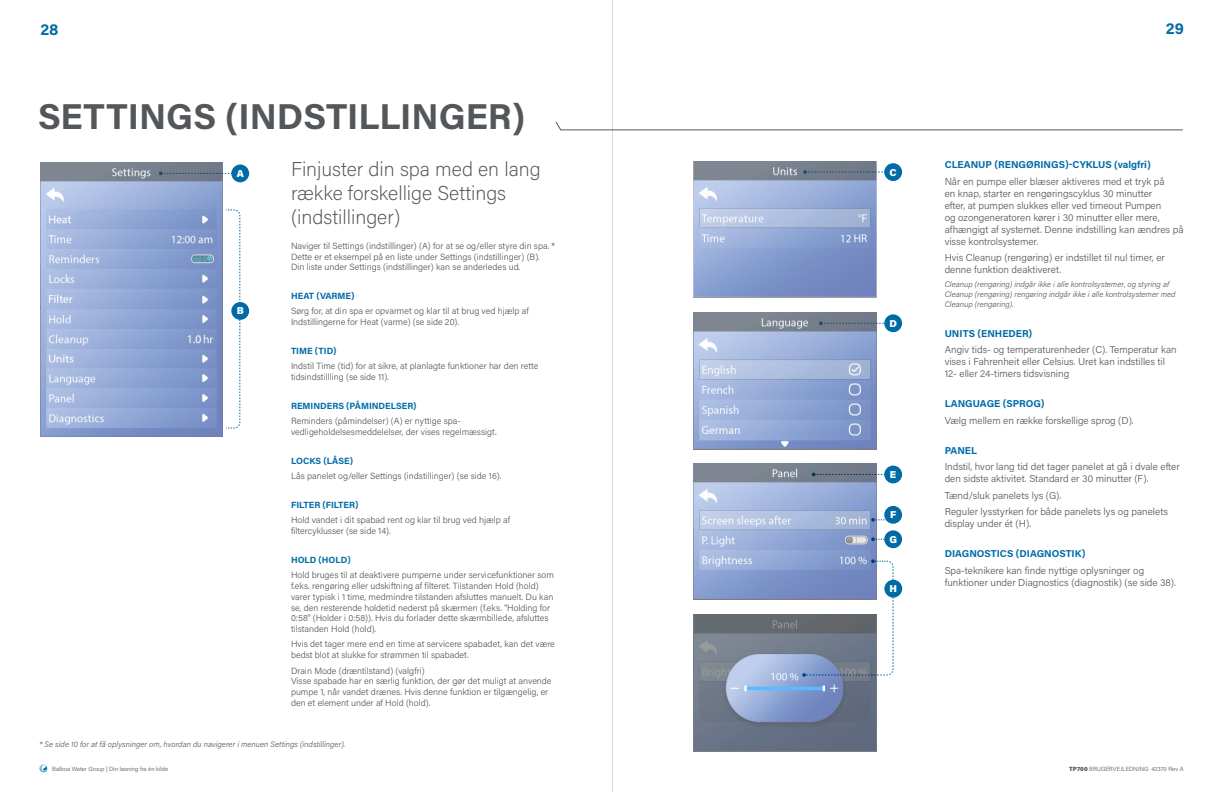
<style>
.page{position:relative;width:1224px;height:792px;background:#fff}
.page>*{position:absolute;margin:0;border:0;box-sizing:border-box;transform-origin:0 0}
.t1{font:700 36px "Acumin Pro";color:#54575a}
.t2{font:200 20px/24px "Acumin Pro";color:#54575a}
.t3{font:700 16px "Acumin Pro";color:#006ba7}
.t4{font:300 10px/12px "Acumin Pro";color:#54575a}
.t5{font:700 10px "Acumin Pro";color:#006ba7}
.t6{font:900 10px "Acumin Pro";color:#fff}
.t7{font:300 9px/10.8px "Acumin Pro";color:#54575a}
.t8{font:700 9px "Acumin Pro";color:#006ba7}
.t9{font:italic 300 8px/9.6px "Acumin Pro";color:#54575a}
.t10{font:300 6px "Acumin Pro";color:#54575a}
.s1{font-weight:900}
</style>
<div class="page">
<img style="left:694px;top:463px;width:182px;height:137px">
<img style="left:694px;top:615px;width:182px;height:136px">
<hr style="left:613px;top:0;width:1px;height:792px;background:#231f20">
<svg style="left:39px;top:764px;width:9px;height:9px"></svg>
<svg style="left:222px;top:172px;width:9px;height:3px"></svg>
<div style="left:231px;top:165px;width:18px;height:17px;background:#006ba7;border-radius:50%"></div>
<svg style="left:225px;top:209px;width:16px;height:220px"></svg>
<div style="left:231px;top:302px;width:18px;height:18px;background:#006ba7;border-radius:50%"></div>
<svg style="left:876px;top:170px;width:7px;height:4px"></svg>
<div style="left:884px;top:163px;width:18px;height:18px;background:#006ba7;border-radius:50%"></div>
<svg style="left:876px;top:321px;width:8px;height:4px"></svg>
<div style="left:884px;top:314px;width:18px;height:18px;background:#006ba7;border-radius:50%"></div>
<svg style="left:812px;top:473px;width:72px;height:3px"></svg>
<div style="left:884px;top:466px;width:18px;height:17px;background:#006ba7;border-radius:50%"></div>
<img style="left:40px;top:162px;width:182px;height:275px">
<img style="left:694px;top:161px;width:182px;height:137px">
<img style="left:694px;top:313px;width:182px;height:136px">
<svg style="left:802px;top:559px;width:92px;height:118px"></svg>
<div style="left:884px;top:580px;width:18px;height:18px;background:#006ba7;border-radius:50%"></div>
<svg style="left:556px;top:122px;width:627px;height:8px"></svg>
<svg style="left:871px;top:518px;width:14px;height:4px"></svg>
<div style="left:884px;top:506px;width:18px;height:18px;background:#006ba7;border-radius:50%"></div>
<svg style="left:871px;top:537px;width:13px;height:4px"></svg>
<div style="left:884px;top:530px;width:18px;height:18px;background:#006ba7;border-radius:50%"></div>
<h3 class="t3" style="left:40px;top:18px;width:20px">28</h3>
<h3 class="t3" style="left:1166px;top:17px;width:20px">29</h3>
<p class="t1" style="left:38px;top:92px;width:489px">SETTINGS (INDSTILLINGER)</p>
<p class="t6" style="left:237px;top:166px;width:9px">A</p>
<p class="t6" style="left:237px;top:304px;width:9px">B</p>
<p class="t2" style="left:291px;top:157px;width:251px">Finjuster din spa med en lang række forskellige Settings (indstillinger)</p>
<p class="t7" style="left:291px;top:240px;width:266px">Naviger til Settings (indstillinger) (A) for at se og/eller styre din spa. *</p>
<p class="t7" style="left:291px;top:251px;width:250px">Dette er et eksempel på en liste under Settings (indstillinger) (B).<br>Din liste under Settings (indstillinger) kan se anderledes ud.</p>
<p class="t8" style="left:291px;top:290px;width:65px">HEAT (VARME)</p>
<p class="t7" style="left:291px;top:306px;width:239px">Sørg for, at din spa er opvarmet og klar til at brug ved hjælp af<br>Indstillingerne for Heat (varme) (se side 20).</p>
<p class="t8" style="left:291px;top:345px;width:47px">TIME (TID)</p>
<p class="t7" style="left:291px;top:360px;width:249px">Indstil Time (tid) for at sikre, at planlagte funktioner har den rette tidsindstillling (se side 11).</p>
<p class="t8" style="left:291px;top:399px;width:127px">REMINDERS (PÅMINDELSER)</p>
<p class="t7" style="left:291px;top:415px;width:207px">Reminders (påmindelser) (A) er nyttige spa&shy;vedligeholdelsesmeddelelser, der vises regelmæssigt.</p>
<p class="t8" style="left:291px;top:454px;width:64px">LOCKS (LÅSE)</p>
<p class="t7" style="left:291px;top:470px;width:212px">Lås panelet og/eller Settings (indstillinger) (se side 16).</p>
<p class="t8" style="left:291px;top:498px;width:69px">FILTER (FILTER)</p>
<p class="t7" style="left:291px;top:514px;width:221px">Hold vandet i dit spabad rent og klar til brug ved hjælp af filtercyklusser (se side 14).</p>
<p class="t8" style="left:291px;top:553px;width:61px">HOLD (HOLD)</p>
<p class="t7" style="left:291px;top:569px;width:265px">Hold bruges til at deaktivere pumperne under servicefunktioner som f.eks. rengøring eller udskiftning af filteret. Tilstanden Hold (hold) varer typisk i 1 time, medmindre tilstanden afsluttes manuelt. Du kan se, den resterende holdetid nederst på skærmen (f.eks. "Holding for 0:58" (Holder i 0:58)). Hvis du forlader dette skærmbillede, afsluttes tilstanden Hold (hold).</p>
<p class="t7" style="left:291px;top:639px;width:265px">Hvis det tager mere end en time at servicere spabadet, kan det være bedst blot at slukke for strømmen til spabadet.</p>
<p class="t7" style="left:291px;top:665px;width:135px">Drain Mode (dræntilstand) (valgfri)</p>
<p class="t7" style="left:291px;top:675px;width:262px">Visse spabade har en særlig funktion, der gør det muligt at anvende pumpe 1, når vandet drænes. Hvis denne funktion er tilgængelig, er den et element under af Hold (hold).</p>
<p class="t9" style="left:40px;top:739px;width:307px">* Se side 10 for at få oplysninger om, hvordan du navigerer i menuen Settings (indstillinger).</p>
<p class="t10" style="left:52px;top:765px;width:118px">Balboa Water Group | Din løsning fra én kilde</p>
<p class="t6" style="left:890px;top:165px;width:9px">C</p>
<p class="t6" style="left:889px;top:316px;width:9px">D</p>
<p class="t6" style="left:890px;top:467px;width:8px">E</p>
<p class="t6" style="left:890px;top:508px;width:8px">F</p>
<p class="t6" style="left:889px;top:532px;width:9px">G</p>
<p class="t6" style="left:890px;top:582px;width:9px">H</p>
<p class="t5" style="left:945px;top:158px;width:208px">CLEANUP (RENGØRINGS)-CYKLUS (valgfri)</p>
<p class="t4" style="left:945px;top:175px;width:240px">Når en pumpe eller blæser aktiveres med et tryk på<br>en knap, starter en rengøringscyklus 30 minutter<br>efter, at pumpen slukkes eller ved timeout Pumpen<br>og ozongeneratoren kører i 30 minutter eller mere, afhængigt af systemet. Denne indstilling kan ændres på visse kontrolsystemer.</p>
<p class="t4" style="left:945px;top:251px;width:222px">Hvis Cleanup (rengøring) er indstillet til nul timer, er denne funktion deaktiveret.</p>
<p class="t9" style="left:945px;top:280px;width:232px">Cleanup (rengøring) indgår ikke i alle kontrolsystemer, og styring af<br>Cleanup (rengøring) rengøring indgår ikke i alle kontrolsystemer med<br>Cleanup (rengøring).</p>
<p class="t5" style="left:945px;top:326px;width:89px">UNITS (ENHEDER)</p>
<p class="t4" style="left:945px;top:343px;width:234px">Angiv tids- og temperaturenheder (C). Temperatur kan vises i Fahrenheit eller Celsius. Uret kan indstilles til<br>12- eller 24-timers tidsvisning</p>
<p class="t5" style="left:945px;top:397px;width:102px">LANGUAGE (SPROG)</p>
<p class="t4" style="left:945px;top:414px;width:191px">Vælg mellem en række forskellige sprog (D).</p>
<p class="t5" style="left:945px;top:443px;width:34px">PANEL</p>
<p class="t4" style="left:945px;top:460px;width:237px">Indstil, hvor lang tid det tager panelet at gå i dvale efter den sidste aktivitet. Standard er 30 minutter (F).</p>
<p class="t4" style="left:945px;top:489px;width:118px">Tænd/sluk panelets lys (G).</p>
<p class="t4" style="left:945px;top:505px;width:225px">Reguler lysstyrken for både panelets lys og panelets display under ét (H).</p>
<p class="t5" style="left:945px;top:547px;width:142px">DIAGNOSTICS (DIAGNOSTIK)</p>
<p class="t4" style="left:945px;top:564px;width:233px">Spa-teknikere kan finde nyttige oplysninger og funktioner under Diagnostics (diagnostik) (se side 38).</p>
<p class="t10" style="left:1069px;top:765px;width:116px"><span class="s1">TP700</span> BRUGERVEJLEDNING 42370 Rev A</p>
</div>
